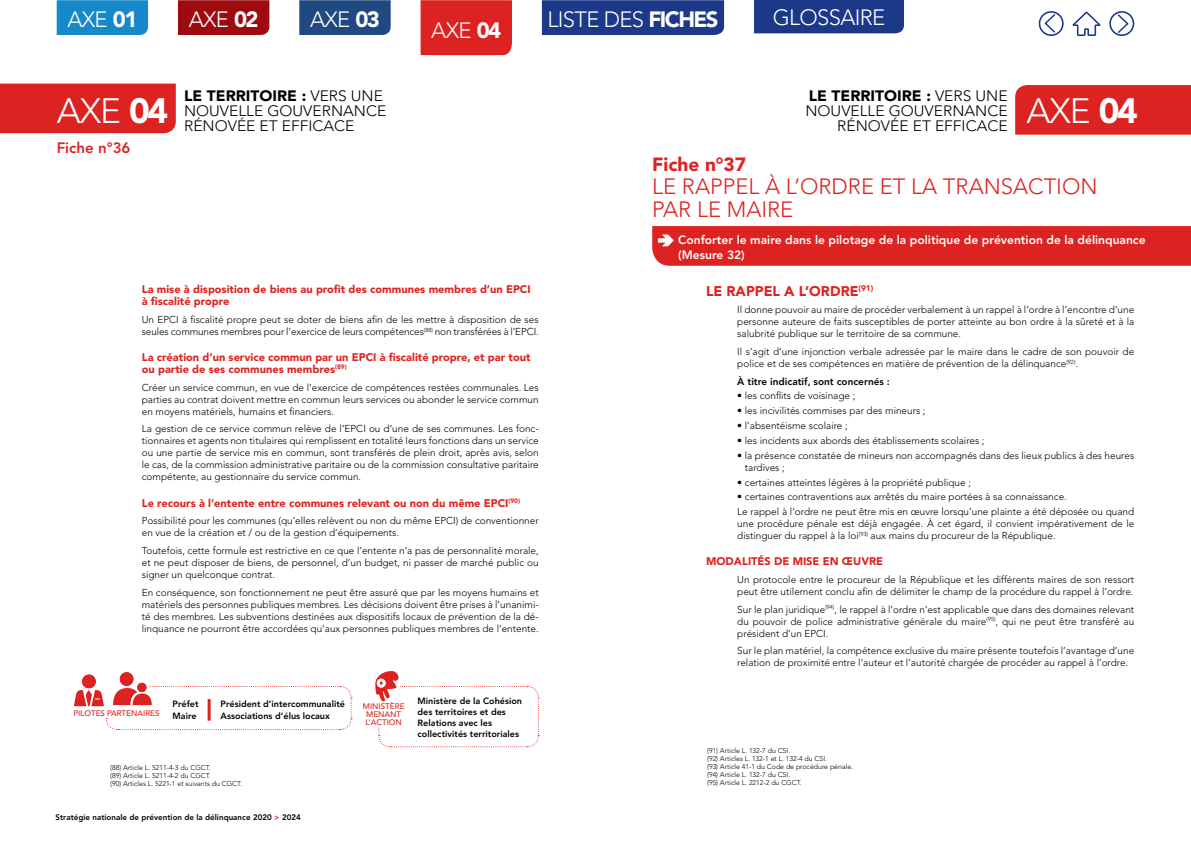
<style>
.page{position:relative;width:1191px;height:842px;background:#fff}
.page>*{position:absolute;margin:0;border:0;box-sizing:border-box;transform-origin:0 0}
.t1{font:300 35px "Avenir";letter-spacing:-.03em;color:#fff}
.t2{font:300 22px "Avenir";letter-spacing:-.03em;color:#fff}
.t3{font:300 22px/23px "Avenir";color:#dd2321}
.t4{font:900 19px "Avenir";color:#dd2321}
.t5{font:300 15px/15px "Avenir";color:#000;text-align:right;scale:1.04 1}
.t6{font:800 15px "Avenir";color:#dd2321}
.t7{font:900 14px "Avenir";color:#dd2321}
.t8{font:800 12px/15px "Avenir";color:#fff}
.t9{font:900 11px/12px "Avenir";color:#dd2321}
.t10{font:300 10px/12px "Avenir";color:#000}
.t11{font:800 10px "Avenir";color:#000}
.t12{font:800 9px/11px "Avenir";color:#000}
.t13{font:900 8.2px "Avenir";color:#dd2321}
.t14{font:800 8px "Avenir";color:#000}
.t15{font:500 8px/8px "Avenir";color:#dd2321;text-align:center}
.t16{font:300 7px/8px "Avenir";color:#000}
.s1{font-weight:900}
.s2{color:#dd2321}
</style>
<div class="page">
<div style="left:1015px;top:85px;width:176px;height:50px;background:#dd2321"></div>
<div style="left:0;top:84px;width:176px;height:49px;background:#dd2321"></div>
<svg style="left:375px;top:671px;width:164px;height:77px"></svg>
<div style="left:120px;top:672px;width:13px;height:14px;background:#dd2321;border-radius:7px"></div>
<div style="left:82px;top:675px;width:14px;height:13px;background:#dd2321;border-radius:7px"></div>
<svg style="left:74px;top:683px;width:278px;height:48px"></svg>
<hr style="left:208px;top:699px;width:3px;height:22px;background:#dd2321">
<div style="left:652px;top:226px;width:539px;height:40px;background:#dd2321"></div>
<div style="left:1038px;top:11px;width:25px;height:25px;border:2px solid #1b3889;border-radius:50%"></div>
<svg style="left:1043px;top:13px;width:13px;height:21px"></svg>
<svg style="left:1072px;top:12px;width:28px;height:24px"></svg>
<div style="left:1109px;top:11px;width:25px;height:25px;border:2px solid #1b3889;border-radius:50%"></div>
<svg style="left:1116px;top:13px;width:13px;height:21px"></svg>
<div style="left:57px;top:0;width:91px;height:35px;background:#1689ca"></div>
<div style="left:178px;top:0;width:91px;height:35px;background:#9e0b0f"></div>
<div style="left:299px;top:0;width:92px;height:35px;background:#204982"></div>
<div style="left:420px;top:0;width:92px;height:55px;background:#dd2321"></div>
<div style="left:542px;top:0;width:182px;height:35px;background:#1b3889"></div>
<div style="left:754px;top:0;width:150px;height:33px;background:#1b3889"></div>
<h2 class="t2" style="left:67px;top:6px;width:71px">Axe <span class="s1">01</span></h2>
<h2 class="t2" style="left:189px;top:6px;width:71px">Axe <span class="s1">02</span></h2>
<h2 class="t2" style="left:310px;top:6px;width:71px">Axe <span class="s1">03</span></h2>
<h2 class="t2" style="left:431px;top:17px;width:71px">Axe <span class="s1">04</span></h2>
<h2 class="t2" style="left:547px;top:6px;width:173px">LI STE DE S <span class="s1">FICHES</span></h2>
<h2 class="t2" style="left:772px;top:5px;width:114px">glossaire</h2>
<h1 class="t1" style="left:57px;top:91px;width:113px">Axe <span class="s1">04</span></h1>
<h3 class="t6" style="left:57px;top:139px;width:75px">Fiche n°36</h3>
<h3 class="t5" style="left:184px;top:88px;width:196px;text-align:left"><span class="s1">Le territoire :</span> vers une nouvelle gouvernance</h3>
<h3 class="t5" style="left:184px;top:118px;width:165px">rénovée et effiCace</h3>
<p class="t9" style="left:142px;top:283px;width:389px">La mise à disposition de biens au profit des communes membres d’un EPCI à fiscalité propre</p>
<p class="t10" style="left:142px;top:313px;width:22px">Un EPCI</p>
<p class="t10" style="left:142px;top:313px;width:398px;text-indent:40px">à fiscalité propre peut se doter de biens afin de les mettre à disposition de ses seules communes membres pour l’exercice de leurs compétences<sup>(88)</sup> non transférées à l’EPCI</p>
<p class="t10" style="left:536px;top:325px;width:4px">.</p>
<p class="t9" style="left:142px;top:351px;width:390px">La création d’un service commun par un EPCI à fiscalité propre, et par tout ou partie de ses communes membres<sup>(89)</sup></p>
<p class="t10" style="left:142px;top:381px;width:398px;text-align:justify">Créer un service commun, en vue de l’exercice de compétences restées communales. Les parties au contrat doivent mettre en commun leurs services ou abonder le service commun en moyens matériels, humains et financiers.</p>
<p class="t10" style="left:142px;top:423px;width:209px">La gestion de ce service commun relève de l’EPCI</p>
<p class="t10" style="left:142px;top:423px;width:398px;text-align:justify;text-indent:227px">ou d’une de ses communes. Les fonc&shy;tionnaires et agents non titulaires qui remplissent en totalité leurs fonctions dans un service ou une partie de service mis en commun, sont transférés de plein droit, après avis, selon le cas, de la commission administrative paritaire ou de la commission consultative paritaire compétente, au gestionnaire du service commun.</p>
<p class="t9" style="left:142px;top:497px;width:380px">Le recours à l’entente entre communes relevant ou non du même EPCI <sup>(90)</sup></p>
<p class="t10" style="left:142px;top:515px;width:299px">Possibilité pour les communes (qu’elles relèvent ou non du même EPCI</p>
<p class="t10" style="left:456px;top:515px;width:84px">) de conventionner</p>
<p class="t10" style="left:142px;top:524px;width:398px;line-height:17.7px">en vue de la création et / ou de la gestion d’équipements.<br>Toutefois, cette formule est restrictive en ce que l’entente n’a pas de personnalité morale,</p>
<p class="t10" style="left:142px;top:556px;width:398px">et ne peut disposer de biens, de personnel, d’un budget, ni passer de marché public ou signer un quelconque contrat.</p>
<p class="t10" style="left:142px;top:586px;width:398px;text-align:justify">En conséquence, son fonctionnement ne peut être assuré que par les moyens humains et matériels des personnes publiques membres. Les décisions doivent être prises à l’unanimi&shy;té des membres. Les subventions destinées aux dispositifs locaux de prévention de la dé&shy;linquance ne pourront être accordées qu’aux personnes publiques membres de l’entente.</p>
<p class="t15" style="left:73px;top:709px;width:88px">PILOTES PARTENAIRES</p>
<p class="t12" style="left:172px;top:698px;width:41px">Préfet P</p>
<p class="t12" style="left:226px;top:698px;width:121px">résident d’intercommunalité</p>
<p class="t12" style="left:172px;top:711px;width:41px">Maire A</p>
<p class="t12" style="left:227px;top:711px;width:104px">ssociations d’élus locaux</p>
<p class="t16" style="left:110px;top:763px;width:86px">(88) Article L. 5211-4-3 du CGCT</p>
<p class="t16" style="left:209px;top:763px;width:3px">.</p>
<p class="t16" style="left:110px;top:771px;width:86px">(89) Article L. 5211-4-2 du CGCT</p>
<p class="t16" style="left:110px;top:771px;width:118px;text-indent:99px">.<br>(90) Articles L. 5221-1 et suivants du CGCT</p>
<p class="t16" style="left:240px;top:779px;width:3px">.</p>
<p class="t14" style="left:56px;top:812px;width:247px">Stratégie nationale de prévention de la délinquance 2020 <span class="s2">&gt;</span> 2024</p>
<p class="t15" style="left:363px;top:702px;width:43px">MINISTèRE<br>MENANT<br>L’ACTION</p>
<p class="t12" style="left:417px;top:695px;width:106px">Ministère de la Cohésion des territoires et des<br>Relations avec les collectivités territoriales</p>
<h3 class="t5" style="left:805px;top:88px;width:196px"><span class="s1">Le territoire :</span> vers une nouvelle gouvernance rénovée et effiCace</h3>
<h1 class="t1" style="left:1026px;top:91px;width:113px">Axe <span class="s1">04</span></h1>
<h3 class="t4" style="left:652px;top:153px;width:95px">Fiche n°37</h3>
<h2 class="t3" style="left:652px;top:175px;width:447px">Le rappel à l’ordre et la transaction par le maire</h2>
<p class="t8" style="left:678px;top:233px;width:469px">Conforter le maire dans le pilotage de la politique de prévention de la délinquance (Mesure 32)</p>
<h3 class="t7" style="left:706px;top:282px;width:114px">LE RAPPEL A L’ORDRE</h3>
<p class="t13" style="left:858px;top:283px;width:16px">(91)</p>
<p class="t10" style="left:737px;top:304px;width:398px;text-align:justify">I l donne pouvoir au maire de procéder verbalement à un rappel à l’ordre à l’encontre d’une personne auteure de faits susceptibles de porter atteinte au bon ordre à la sûreté et à la salubrité publique sur le territoire de sa commune.</p>
<p class="t10" style="left:737px;top:345px;width:398px">I l s’agit d’une injonction verbale adressée par le maire dans le cadre de son pouvoir de police et de ses compétences en matière de prévention de la délinquance<sup>(92)</sup>.</p>
<p class="t11" style="left:737px;top:375px;width:154px">À titre indicatif, sont concernés :</p>
<p class="t10" style="left:737px;top:390px;width:120px">• les conflits de voisinage ;</p>
<p class="t10" style="left:737px;top:405px;width:190px">• les incivilités commises par des mineurs ;</p>
<p class="t10" style="left:737px;top:420px;width:112px">• l’absentéisme scolaire ;</p>
<p class="t10" style="left:737px;top:434px;width:249px">• les incidents aux abords des établissements scolaires ;</p>
<p class="t10" style="left:745px;top:449px;width:391px;text-indent:-8px">• la présence constatée de mineurs non accompagnés dans des lieux publics à des heures tardives ;</p>
<p class="t10" style="left:737px;top:476px;width:235px">• certaines atteintes légères à la propriété publique ;</p>
<p class="t10" style="left:737px;top:489px;width:398px;line-height:14.8px">• certaines contraventions aux arrêtés du maire portées à sa connaissance.<br>Le rappel à l’ordre ne peut être mis en œuvre lorsqu’une plainte a été déposée ou quand</p>
<p class="t10" style="left:737px;top:518px;width:398px">une procédure pénale est déjà engagée. À cet égard, il convient impérativement de le distinguer du rappel à la loi<sup>(93)</sup> aux mains du procureur de la République.</p>
<p class="t9" style="left:706px;top:555px;width:9px">MODALITÉ</p>
<p class="t9" style="left:764px;top:555px;width:97px">S DE MISEEN ŒUVRE</p>
<p class="t10" style="left:737px;top:574px;width:398px">U n protocole entre le procureur de la République et les différents maires de son ressort peut être utilement conclu afin de délimiter le champ de la procédure du rappel à l’ordre.</p>
<p class="t10" style="left:737px;top:603px;width:398px;text-align:justify">Sur le plan juridique<sup>(94)</sup>, le rappel à l’ordre n’est applicable que dans des domaines relevant du pouvoir de police administrative générale du maire<sup>(95)</sup>, qui ne peut être transféré au président d’un EPCI</p>
<p class="t10" style="left:737px;top:624px;width:398px;line-height:17.7px;text-indent:89px">.<br>Sur le plan matériel, la compétence exclusive du maire présente toutefois l’avantage d’une</p>
<p class="t10" style="left:737px;top:657px;width:392px">relation de proximité entre l’auteur et l’autorité chargée de procéder au rappel à l’ordre.</p>
<p class="t16" style="left:707px;top:746px;width:147px">(91) Article L. 132-7 du CSI .<br>(92) Articles L. 132-1 et L. 132-4 du CSI .<br>(93) Article 41-1 du Code de procédure pénale. (94) Article L. 132-7 du CSI .<br>(95) Article L. 2212-2 du CGCT</p>
<p class="t16" style="left:800px;top:778px;width:3px">.</p>
</div>
